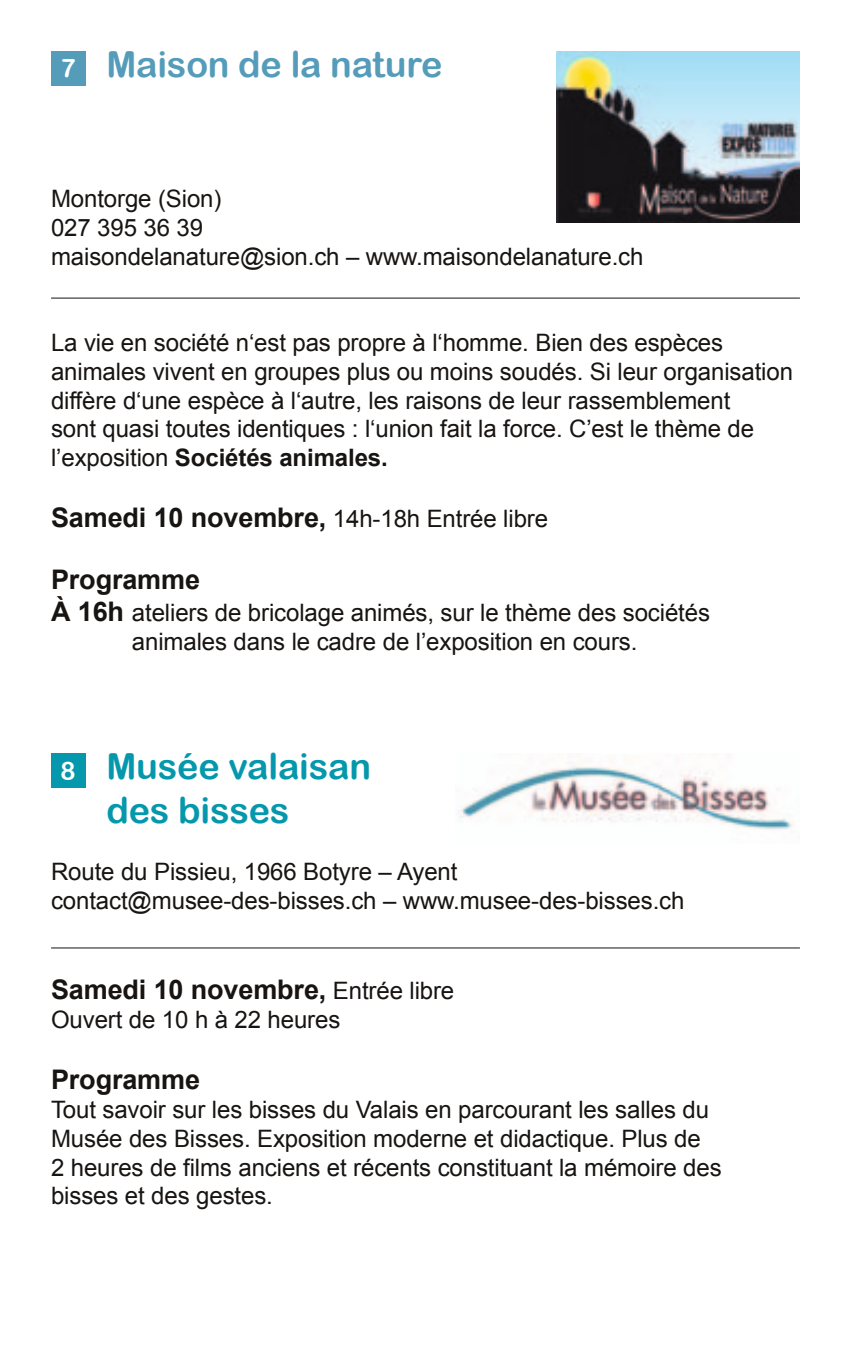
<style>
.page{position:relative;width:851px;height:1361px;background:#fff}
.page>*{position:absolute;margin:0;border:0;box-sizing:border-box;transform-origin:0 0}
.t1{font:36px/43.2px "Arial Rounded MT Bold";letter-spacing:-.005em;color:#0598ac}
.t2{font:36px "Arial Rounded MT Bold";letter-spacing:-.005em;color:#549cba}
.t3{font:700 27px "Arial";letter-spacing:-.005em;color:#171412}
.t4{font:25.5px "Arial Rounded MT Bold";color:#fff}
.t5{font:24px/28.8px "Arial";letter-spacing:-.005em;color:#171412}
.s1{font-weight:700}
.s2{font-weight:700;font-size:27px}
.s3{font-weight:400;font-size:24px}
</style>
<div class="page">
<div style="left:51px;top:51px;width:34px;height:34px;background:#549cba"></div>
<div style="left:51px;top:753px;width:34px;height:34px;background:#0598ac"></div>
<img style="left:556px;top:51px;width:243px;height:171px">
<hr style="left:51px;top:947px;width:748px;height:1px;background:#171412">
<hr style="left:51px;top:298px;width:748px;height:1px;background:#171412">
<img style="left:457px;top:753px;width:336px;height:77px">
<p class="t4" style="left:60px;top:53px;width:17px">7</p>
<h1 class="t2" style="left:106px;top:43px;width:337px">Maison de la nature</h1>
<p class="t5" style="left:51px;top:184px;width:594px">Montorge (Sion)<br>027 395 36 39<br>maisondelanature@sion.ch – www.maisondelanature.ch</p>
<p class="t5" style="left:51px;top:328px;width:743px">La vie en société n‘est pas propre à l‘homme. Bien des espèces animales vivent en groupes plus ou moins soudés. Si leur organisation diffère d‘une espèce à l‘autre, les raisons de leur rassemblement<br>sont quasi toutes identiques : l‘union fait la force. C’est le thème de l’exposition <span class="s1">Sociétés animales.</span></p>
<p class="t5" style="left:51px;top:504px;width:498px"><span class="s2">Samedi 10 novembre,</span> 14h-18h Entrée libre</p>
<p class="t3" style="left:51px;top:564px;width:150px">Programme</p>
<p class="t5" style="left:51px;top:598px;width:660px;text-align:center"><span class="s2">À 16h</span> ateliers de bricolage animés, sur le thème des sociétés animales dans le cadre de l’exposition en cours.</p>
<h1 class="t1" style="left:106px;top:744px;width:266px">Musée valaisan des bisses</h1>
<p class="t5" style="left:51px;top:857px;width:634px">Route du Pissieu, 1966 Botyre – Ayent contact@musee-des-bisses.ch – www.musee-des-bisses.ch</p>
<p class="t4" style="left:60px;top:756px;width:17px">8</p>
<p class="t3" style="left:51px;top:974px;width:404px">Samedi 10 novembre, <span class="s3">Entrée libre</span></p>
<p class="t5" style="left:51px;top:1005px;width:291px">Ouvert de 10 h à 22 heures</p>
<p class="t3" style="left:51px;top:1064px;width:150px">Programme</p>
<p class="t5" style="left:51px;top:1095px;width:672px">Tout savoir sur les bisses du Valais en parcourant les salles du Musée des Bisses. Exposition moderne et didactique. Plus de<br>2 heures de films anciens et récents constituant la mémoire des bisses et des gestes.</p>
</div>
